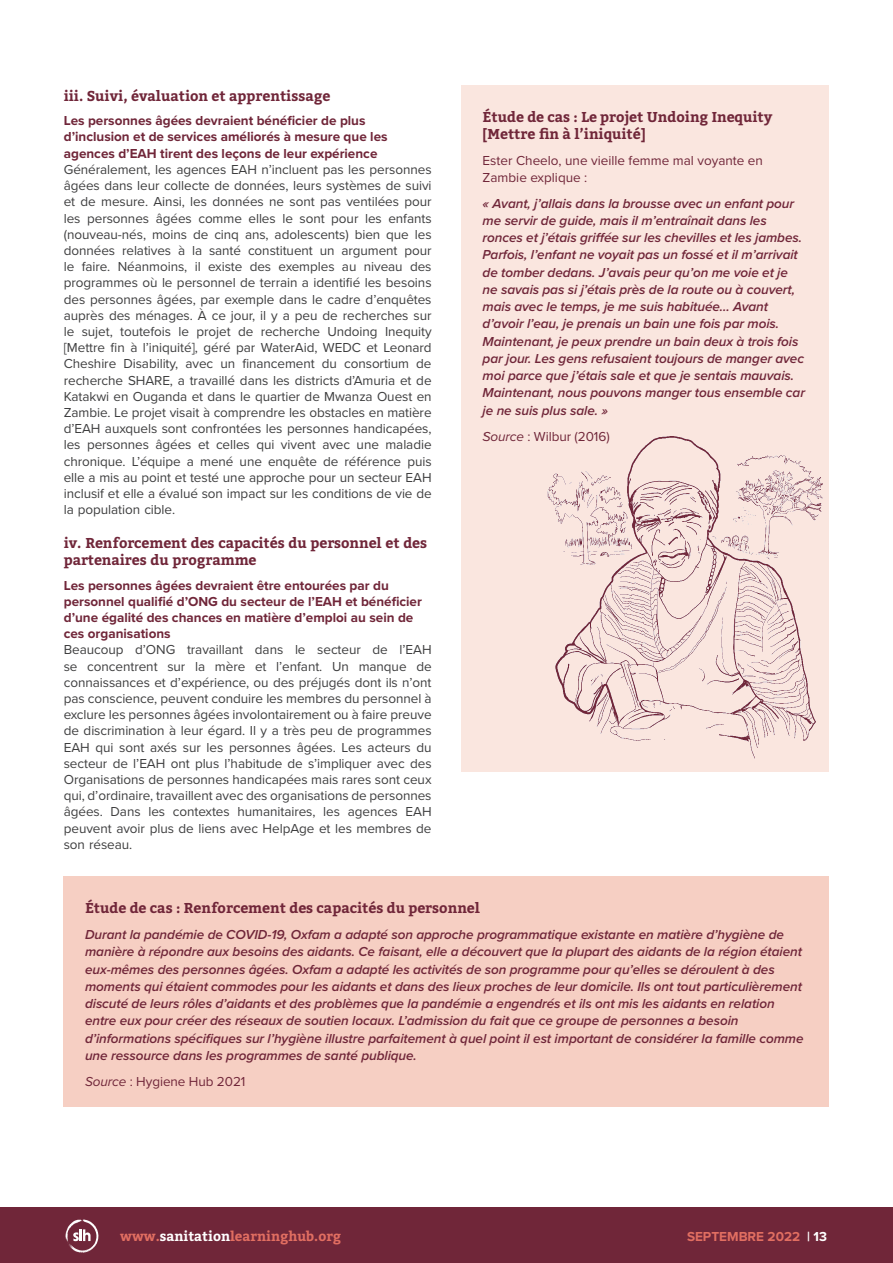
<style>
.page{position:relative;width:893px;height:1263px;background:#fff}
.page>*{position:absolute;margin:0;border:0;box-sizing:border-box;transform-origin:0 0}
.SUB_HEAD_3{font:700 14.25px/17.1px "Bitter";letter-spacing:-.005em;color:#702639}
.Case_Study_Header_wh{font:700 14.25px/17.1px "Bitter";color:#702639}
.Case_Study_Header_mu{font:700 14.25px "Bitter";color:#702639}
.SUB_HEAD_1{font:700 14.25px "Bitter";color:#702639}
.Body{font:13.5px/16.2px "Proxima Nova";letter-spacing:-.005em;color:#3e3e3f;text-align:justify}
.Case_Study_body_ital{font:italic 600 13.5px/17.2px "Proxima Nova";letter-spacing:-.005em;color:#702639}
.SUB_HEAD_2{font:700 13.5px/16.2px "Proxima Nova";color:#702639}
.Body_small_title{font:13.5px/17.2px "Proxima Nova";color:#702639}
.Case_Study_body_mute{font:13.5px "Proxima Nova";letter-spacing:-.005em;color:#702639}
.t1{font:700 13.5px "Bitter";color:#e16e61}
.t2{font:700 13.5px "Proxima Nova";color:#e16e61}
.s1{font-style:italic}
.s2{color:#fff}
</style>
<div class="page">
<div style="left:461px;top:85px;width:368px;height:686px;background:#fae6df"></div>
<img style="left:547px;top:436px;width:276px;height:323px">
<div style="left:64px;top:876px;width:765px;height:231px;background:#f6cfc3"></div>
<div style="left:0;top:1208px;width:893px;height:55px;background:#702639"></div>
<svg style="left:65px;top:1219px;width:33px;height:34px"></svg>
<p class="SUB_HEAD_1" style="left:64px;top:87px;width:268px">iii. Suivi, évaluation et apprentissage</p>
<p class="SUB_HEAD_2" style="left:64px;top:113px;width:325px">Les personnes âgées devraient bénéficier de plus d’inclusion et de services améliorés à mesure que les agences d’EAH tirent des leçons de leur expérience</p>
<p class="Body" style="left:64px;top:162px;width:369px">Généralement, les agences EAH n’incluent pas les personnes âgées dans leur collecte de données, leurs systèmes de suivi et de mesure. Ainsi, les données ne sont pas ventilées pour les personnes âgées comme elles le sont pour les enfants (nouveau-nés, moins de cinq ans, adolescents) bien que les données relatives à la santé constituent un argument pour le faire. Néanmoins, il existe des exemples au niveau des programmes où le personnel de terrain a identifié les besoins des personnes âgées, par exemple dans le cadre d’enquêtes auprès des ménages. À ce jour, il y a peu de recherches sur le sujet, toutefois le projet de recherche Undoing Inequity [Mettre fin à l’iniquité], géré par WaterAid, WEDC et Leonard Cheshire Disability, avec un financement du consortium de recherche SHARE, a travaillé dans les districts d’Amuria et de Katakwi en Ouganda et dans le quartier de Mwanza Ouest en Zambie. Le projet visait à comprendre les obstacles en matière d’EAH auxquels sont confrontées les personnes handicapées, les personnes âgées et celles qui vivent avec une maladie chronique. L’équipe a mené une enquête de référence puis elle a mis au point et testé une approche pour un secteur EAH inclusif et elle a évalué son impact sur les conditions de vie de la population cible.</p>
<p class="SUB_HEAD_3" style="left:64px;top:534px;width:365px">iv. Renforcement des capacités du personnel et des partenaires du programme</p>
<p class="SUB_HEAD_2" style="left:64px;top:577px;width:360px">Les personnes âgées devraient être entourées par du personnel qualifié d’ONG du secteur de l’EAH et bénéficier d’une égalité des chances en matière d’emploi au sein de ces organisations</p>
<p class="Body" style="left:64px;top:642px;width:369px">Beaucoup d’ONG travaillant dans le secteur de l’EAH se concentrent sur la mère et l’enfant. Un manque de connaissances et d’expérience, ou des préjugés dont ils n’ont pas conscience, peuvent conduire les membres du personnel à exclure les personnes âgées involontairement ou à faire preuve de discrimination à leur égard. Il y a très peu de programmes EAH qui sont axés sur les personnes âgées. Les acteurs du secteur de l’EAH ont plus l’habitude de s’impliquer avec des Organisations de personnes handicapées mais rares sont ceux qui, d’ordinaire, travaillent avec des organisations de personnes âgées. Dans les contextes humanitaires, les agences EAH peuvent avoir plus de liens avec HelpAge et les membres de son réseau.</p>
<p class="Case_Study_Header_wh" style="left:483px;top:108px;width:291px">Étude de cas : Le projet Undoing Inequity [Mettre fin à l’iniquité]</p>
<p class="Body_small_title" style="left:483px;top:152px;width:282px">Ester Cheelo, une vieille femme mal voyante en<br>Zambie explique :</p>
<p class="Case_Study_body_ital" style="left:483px;top:195px;width:324px">« Avant, j’allais dans la brousse avec un enfant pour me servir de guide, mais il m’entraînait dans les ronces et j’étais griffée sur les chevilles et les jambes.<br>Parfois, l’enfant ne voyait pas un fossé et il m’arrivait de tomber dedans. J’avais peur qu’on me voie et je ne savais pas si j’étais près de la route ou à couvert, mais avec le temps, je me suis habituée... Avant d’avoir l’eau, je prenais un bain une fois par mois.<br>Maintenant, je peux prendre un bain deux à trois fois par jour. Les gens refusaient toujours de manger avec moi parce que j’étais sale et que je sentais mauvais.<br>Maintenant, nous pouvons manger tous ensemble car je ne suis plus sale. »</p>
<p class="Case_Study_body_mute" style="left:483px;top:428px;width:129px"><span class="s1">Source</span> : Wilbur (2016)</p>
<p class="Case_Study_Header_mu" style="left:85px;top:899px;width:396px">Étude de cas : Renforcement des capacités du personnel</p>
<p class="Case_Study_body_ital" style="left:85px;top:926px;width:720px">Durant la pandémie de COVID-19, Oxfam a adapté son approche programmatique existante en matière d’hygiène de manière à répondre aux besoins des aidants. Ce faisant, elle a découvert que la plupart des aidants de la région étaient eux-mêmes des personnes âgées. Oxfam a adapté les activités de son programme pour qu’elles se déroulent à des moments qui étaient commodes pour les aidants et dans des lieux proches de leur domicile. Ils ont tout particulièrement discuté de leurs rôles d’aidants et des problèmes que la pandémie a engendrés et ils ont mis les aidants en relation entre eux pour créer des réseaux de soutien locaux. L’admission du fait que ce groupe de personnes a besoin d’informations spécifiques sur l’hygiène illustre parfaitement à quel point il est important de considérer la famille comme une ressource dans les programmes de santé publique.</p>
<p class="Case_Study_body_mute" style="left:85px;top:1073px;width:162px"><span class="s1">Source</span> : Hygiene Hub 2021</p>
<p class="t1" style="left:120px;top:1228px;width:223px">www.<span class="s2">sanitation</span>learninghub.org</p>
<p class="t2" style="left:687px;top:1229px;width:142px">SEPTEMBRE 2022 <span class="s2">| 13</span></p>
</div>
